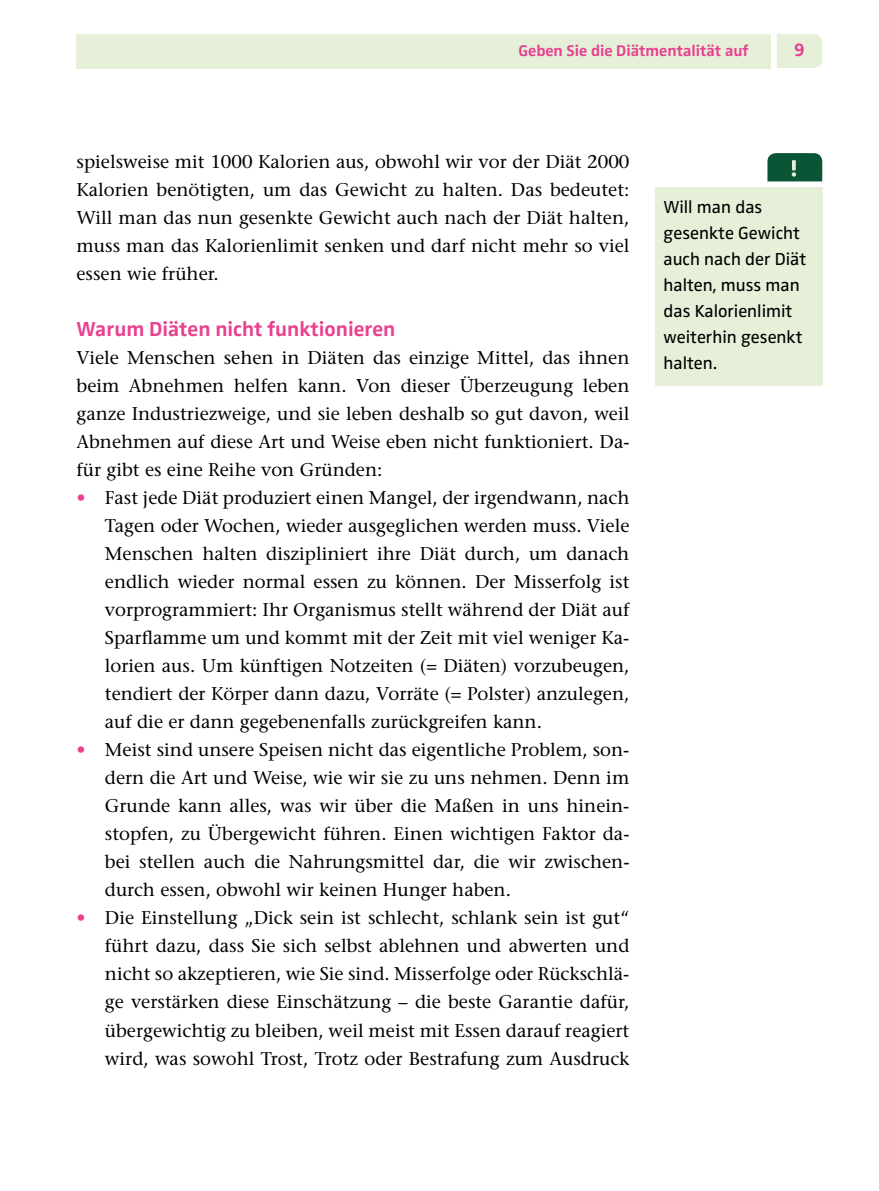
<style>
.page{position:relative;width:879px;height:1191px;background:#fff}
.page>*{position:absolute;margin:0;border:0;box-sizing:border-box;transform-origin:0 0}
.t1{font:700 21px "Zwo Pro";color:#e94090}
.t2{font:18.4px/28px "Stone Serif";color:#000;text-align:justify}
.t3{font:700 18.4px "Zwo Pro";color:#e94090}
.t4{font:18px/26px "Zwo Pro";color:#000}
.t5{font:700 16px "Zwo Pro";color:#e94090}
.s1{color:#e94090}
</style>
<div class="page">
<div style="left:77px;top:34px;width:694px;height:34px;background:#e6f0d9"></div>
<div style="left:777px;top:34px;width:45px;height:34px;background:#e6f0d9"></div>
<div style="left:655px;top:187px;width:167px;height:198px;background:#e6f0d9"></div>
<svg style="left:767px;top:153px;width:55px;height:28px;background:#195f41"></svg>
<p class="t5" style="left:518px;top:41px;width:231px">Geben Sie die Diätmentalität auf</p>
<p class="t3" style="left:794px;top:39px;width:12px">9</p>
<p class="t2" style="left:77px;top:148px;width:554px">spielsweise mit 1000 Kalorien aus, obwohl wir vor der Diät 2000<br>Kalorien benötigten, um das Gewicht zu halten. Das bedeutet:<br>Will man das nun gesenkte Gewicht auch nach der Diät halten, muss man das Kalorienlimit senken und darf nicht mehr so viel essen wie früher.</p>
<p class="t1" style="left:77px;top:317px;width:320px">Warum Diäten nicht funktionieren</p>
<p class="t2" style="left:77px;top:344px;width:554px">Viele Menschen sehen in Diäten das einzige Mittel, das ihnen beim Abnehmen helfen kann. Von dieser Überzeugung leben ganze Industriezweige, und sie leben deshalb so gut davon, weil Abnehmen auf diese Art und Weise eben nicht funktioniert. Da&shy;für gibt es eine Reihe von Gründen:</p>
<p class="t2" style="left:105px;top:484px;width:526px;text-indent:-28px"><span class="s1">•</span> Fast jede Diät produziert einen Mangel, der irgendwann, nach Tagen oder Wochen, wieder ausgeglichen werden muss. Viele Menschen halten diszipliniert ihre Diät durch, um danach endlich wieder normal essen zu können. Der Misserfolg ist vorprogrammiert: Ihr Organismus stellt während der Diät auf Sparflamme um und kommt mit der Zeit mit viel weniger Ka&shy;lorien aus. Um künftigen Notzeiten (= Diäten) vorzubeugen, tendiert der Körper dann dazu, Vorräte (= Polster) anzulegen, auf die er dann gegebenenfalls zurückgreifen kann.</p>
<p class="t2" style="left:105px;top:736px;width:526px;text-indent:-28px"><span class="s1">•</span> Meist sind unsere Speisen nicht das eigentliche Problem, son&shy;dern die Art und Weise, wie wir sie zu uns nehmen. Denn im Grunde kann alles, was wir über die Maßen in uns hinein&shy;stopfen, zu Übergewicht führen. Einen wichtigen Faktor da&shy;bei stellen auch die Nahrungsmittel dar, die wir zwischen&shy;durch essen, obwohl wir keinen Hunger haben.</p>
<p class="t2" style="left:105px;top:904px;width:526px;text-indent:-28px"><span class="s1">•</span> Die Einstellung „Dick sein ist schlecht, schlank sein ist gut“ führt dazu, dass Sie sich selbst ablehnen und abwerten und nicht so akzeptieren, wie Sie sind. Misserfolge oder Rückschlä&shy;ge verstärken diese Einschätzung – die beste Garantie dafür, übergewichtig zu bleiben, weil meist mit Essen darauf reagiert wird, was sowohl Trost, Trotz oder Bestrafung zum Ausdruck</p>
<p class="t4" style="left:663px;top:194px;width:144px">Will man das gesenkte Gewicht auch nach der Diät halten, muss man das Kalorienlimit weiterhin gesenkt halten.</p>
</div>
